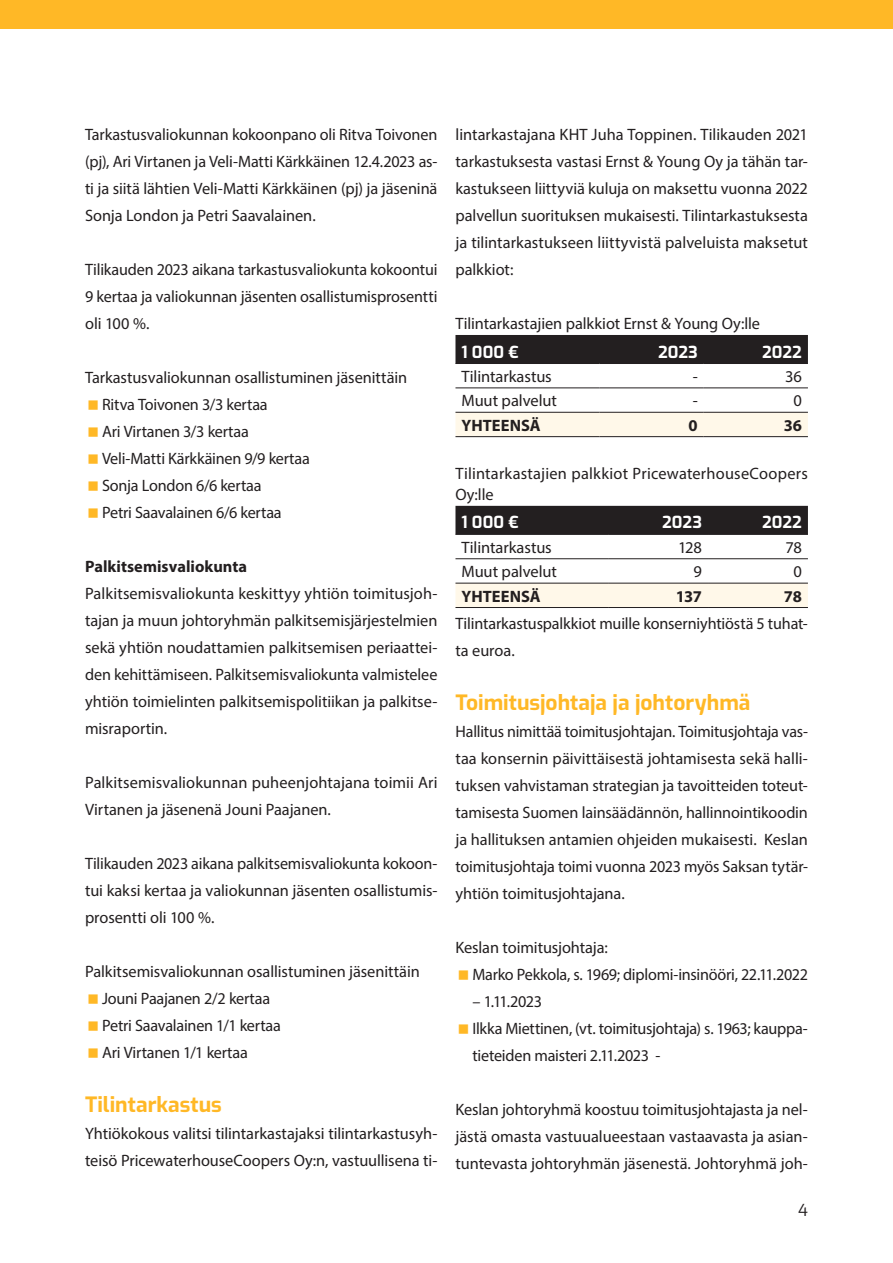
<style>
.page{position:relative;width:893px;height:1263px;background:#fff}
.page>*{position:absolute;margin:0;border:0;box-sizing:border-box;transform-origin:0 0}
.EXO_14_keltainen_väliotsikko{font:700 21px "Exo";color:#ffb826}
.Myriad_11_18{font:16.5px/27px "Myriad Pro";letter-spacing:-.005em;color:#231f20;text-align:justify}
.Myriad_11_14{font:16.5px "Myriad Pro";letter-spacing:-.005em;color:#231f20}
.Myriad_11_18-2{font:16.5px/21px "Myriad Pro";letter-spacing:.015em;color:#231f20}
.EXO_Bold_valkoinen_11_14{font:700 16.5px "Exo";letter-spacing:.005em;color:#fff}
.Myriad_11_14-2{font:700 16.5px "Myriad Pro";letter-spacing:-.005em;color:#231f20}
.Myriad_11_18-3{font:700 16.5px "Myriad Pro";color:#231f20}
.t1{font:16.5px "Exo";color:#231f20}
</style>
<div class="page">
<div style="left:0;top:0;width:893px;height:28px;background:#ffb826"></div>
<div style="left:455px;top:335px;width:353px;height:28px;background:#231f20"></div>
<div style="left:455px;top:413px;width:353px;height:23px;background:#fff8e9"></div>
<hr style="left:455px;top:363px;width:145px;height:1px;background:#231f20">
<hr style="left:600px;top:363px;width:104px;height:1px;background:#231f20">
<hr style="left:704px;top:363px;width:104px;height:1px;background:#231f20">
<hr style="left:455px;top:388px;width:145px;height:1px;background:#231f20">
<hr style="left:600px;top:388px;width:104px;height:1px;background:#231f20">
<hr style="left:704px;top:388px;width:104px;height:1px;background:#231f20">
<hr style="left:455px;top:412px;width:145px;height:1px;background:#231f20">
<hr style="left:600px;top:412px;width:104px;height:1px;background:#231f20">
<hr style="left:704px;top:412px;width:104px;height:1px;background:#231f20">
<hr style="left:455px;top:436px;width:145px;height:1px;background:#231f20">
<hr style="left:600px;top:436px;width:104px;height:1px;background:#231f20">
<hr style="left:704px;top:436px;width:104px;height:1px;background:#231f20">
<div style="left:455px;top:506px;width:353px;height:28px;background:#231f20"></div>
<div style="left:455px;top:584px;width:353px;height:23px;background:#fff8e9"></div>
<hr style="left:455px;top:534px;width:153px;height:1px;background:#231f20">
<hr style="left:608px;top:534px;width:100px;height:1px;background:#231f20">
<hr style="left:708px;top:534px;width:100px;height:1px;background:#231f20">
<hr style="left:455px;top:558px;width:153px;height:1px;background:#231f20">
<hr style="left:608px;top:558px;width:100px;height:1px;background:#231f20">
<hr style="left:708px;top:558px;width:100px;height:1px;background:#231f20">
<hr style="left:455px;top:583px;width:153px;height:1px;background:#231f20">
<hr style="left:608px;top:583px;width:100px;height:1px;background:#231f20">
<hr style="left:708px;top:583px;width:100px;height:1px;background:#231f20">
<hr style="left:455px;top:607px;width:153px;height:1px;background:#231f20">
<hr style="left:608px;top:607px;width:100px;height:1px;background:#231f20">
<hr style="left:708px;top:607px;width:100px;height:1px;background:#231f20">
<p class="Myriad_11_18" style="left:85px;top:121px;width:354px">Tarkastusvaliokunnan kokoonpano oli Ritva Toivonen (pj), Ari Virtanen ja Veli-Matti Kärkkäinen 12.4.2023 as&shy;ti ja siitä lähtien Veli-Matti Kärkkäinen (pj) ja jäseninä Sonja London ja Petri Saavalainen.</p>
<p class="Myriad_11_18" style="left:85px;top:256px;width:354px">Tilikauden 2023 aikana tarkastusvaliokunta kokoontui 9 kertaa ja valiokunnan jäsenten osallistumisprosentti oli 100 %.</p>
<p class="Myriad_11_18" style="left:85px;top:364px;width:324px">Tarkastusvaliokunnan osallistuminen jäsenittäin</p>
<p class="Myriad_11_18" style="left:102px;top:391px;width:167px">Ritva Toivonen 3/3 kertaa</p>
<p class="Myriad_11_18" style="left:102px;top:418px;width:148px">Ari Virtanen 3/3 kertaa</p>
<p class="Myriad_11_18" style="left:102px;top:445px;width:209px">Veli-Matti Kärkkäinen 9/9 kertaa</p>
<p class="Myriad_11_18" style="left:102px;top:472px;width:161px">Sonja London 6/6 kertaa</p>
<p class="Myriad_11_18" style="left:102px;top:499px;width:181px">Petri Saavalainen 6/6 kertaa</p>
<p class="Myriad_11_18-3" style="left:85px;top:556px;width:164px">Palkitsemisvaliokunta</p>
<p class="Myriad_11_18" style="left:85px;top:580px;width:354px">Palkitsemisvaliokunta keskittyy yhtiön toimitusjoh&shy;tajan ja muun johtoryhmän palkitsemisjärjestelmien sekä yhtiön noudattamien palkitsemisen periaattei&shy;den kehittämiseen. Palkitsemisvaliokunta valmistelee yhtiön toimielinten palkitsemispolitiikan ja palkitse&shy;misraportin.</p>
<p class="Myriad_11_18" style="left:85px;top:769px;width:354px">Palkitsemisvaliokunnan puheenjohtajana toimii Ari<br>Virtanen ja jäsenenä Jouni Paajanen.</p>
<p class="Myriad_11_18" style="left:85px;top:850px;width:354px">Tilikauden 2023 aikana palkitsemisvaliokunta kokoon&shy;tui kaksi kertaa ja valiokunnan jäsenten osallistumis&shy;prosentti oli 100 %.</p>
<p class="Myriad_11_18" style="left:85px;top:958px;width:336px">Palkitsemisvaliokunnan osallistuminen jäsenittäin</p>
<p class="Myriad_11_18" style="left:102px;top:985px;width:170px">Jouni Paajanen 2/2 kertaa</p>
<p class="Myriad_11_18" style="left:102px;top:1012px;width:180px">Petri Saavalainen 1/1 kertaa</p>
<p class="Myriad_11_18" style="left:102px;top:1039px;width:147px">Ari Virtanen 1/1 kertaa</p>
<p class="EXO_14_keltainen_väliotsikko" style="left:85px;top:1089px;width:138px">Tilintarkastus</p>
<p class="Myriad_11_18" style="left:85px;top:1120px;width:354px">Yhtiökokous valitsi tilintarkastajaksi tilintarkastusyh&shy;teisö PricewaterhouseCoopers Oy:n, vastuullisena ti-</p>
<p class="Myriad_11_18" style="left:455px;top:121px;width:354px">lintarkastajana KHT Juha Toppinen. Tilikauden 2021 tarkastuksesta vastasi Ernst &amp; Young Oy ja tähän tar&shy;kastukseen liittyviä kuluja on maksettu vuonna 2022 palvellun suorituksen mukaisesti. Tilintarkastuksesta ja tilintarkastukseen liittyvistä palveluista maksetut palkkiot:</p>
<p class="Myriad_11_18" style="left:455px;top:310px;width:306px">Tilintarkastajien palkkiot Ernst &amp; Young Oy:lle</p>
<p class="EXO_Bold_valkoinen_11_14" style="left:461px;top:340px;width:59px">1 000 €</p>
<p class="EXO_Bold_valkoinen_11_14" style="left:658px;top:340px;width:41px">2023</p>
<p class="EXO_Bold_valkoinen_11_14" style="left:762px;top:340px;width:41px">2022</p>
<p class="Myriad_11_14" style="left:461px;top:366px;width:92px">Tilintarkastus</p>
<p class="Myriad_11_14" style="left:693px;top:366px;width:7px">-</p>
<p class="Myriad_11_14" style="left:785px;top:366px;width:18px">36</p>
<p class="Myriad_11_14" style="left:461px;top:391px;width:97px">Muut palvelut</p>
<p class="Myriad_11_14" style="left:693px;top:391px;width:7px">-</p>
<p class="Myriad_11_14" style="left:793px;top:391px;width:10px">0</p>
<p class="Myriad_11_14-2" style="left:461px;top:414px;width:81px">YHTEENSÄ</p>
<p class="Myriad_11_14-2" style="left:689px;top:414px;width:11px">0</p>
<p class="Myriad_11_14-2" style="left:784px;top:414px;width:20px">36</p>
<p class="Myriad_11_18-2" style="left:455px;top:462px;width:354px">Tilintarkastajien palkkiot PricewaterhouseCoopers<br>Oy:lle</p>
<p class="EXO_Bold_valkoinen_11_14" style="left:461px;top:510px;width:59px">1 000 €</p>
<p class="EXO_Bold_valkoinen_11_14" style="left:662px;top:510px;width:41px">2023</p>
<p class="EXO_Bold_valkoinen_11_14" style="left:762px;top:510px;width:41px">2022</p>
<p class="Myriad_11_14" style="left:461px;top:537px;width:92px">Tilintarkastus</p>
<p class="Myriad_11_14" style="left:678px;top:537px;width:25px">128</p>
<p class="Myriad_11_14" style="left:785px;top:537px;width:18px">78</p>
<p class="Myriad_11_14" style="left:461px;top:561px;width:97px">Muut palvelut</p>
<p class="Myriad_11_14" style="left:693px;top:561px;width:10px">9</p>
<p class="Myriad_11_14" style="left:793px;top:561px;width:10px">0</p>
<p class="Myriad_11_14-2" style="left:461px;top:585px;width:81px">YHTEENSÄ</p>
<p class="Myriad_11_14-2" style="left:676px;top:585px;width:28px">137</p>
<p class="Myriad_11_14-2" style="left:784px;top:585px;width:20px">78</p>
<p class="Myriad_11_18" style="left:455px;top:609px;width:354px">Tilintarkastuspalkkiot muille konserniyhtiöstä 5 tuhat&shy;ta euroa.</p>
<p class="EXO_14_keltainen_väliotsikko" style="left:455px;top:687px;width:296px">Toimitusjohtaja ja johtoryhmä</p>
<p class="Myriad_11_18" style="left:455px;top:717px;width:354px">Hallitus nimittää toimitusjohtajan. Toimitusjohtaja vas&shy;taa konsernin päivittäisestä johtamisesta sekä halli&shy;tuksen vahvistaman strategian ja tavoitteiden toteut&shy;tamisesta Suomen lainsäädännön, hallinnointikoodin ja hallituksen antamien ohjeiden mukaisesti. Keslan toimitusjohtaja toimi vuonna 2023 myös Saksan tytär&shy;yhtiön toimitusjohtajana.</p>
<p class="Myriad_11_18" style="left:455px;top:933px;width:154px">Keslan toimitusjohtaja:</p>
<p class="Myriad_11_18" style="left:472px;top:960px;width:337px">Marko Pekkola, s. 1969; diplomi-insinööri, 22.11.2022</p>
<p class="Myriad_11_18" style="left:472px;top:987px;width:71px">– 1.11.2023</p>
<p class="Myriad_11_18" style="left:472px;top:1014px;width:337px">Ilkka Miettinen, (vt. toimitusjohtaja) s. 1963; kauppa&shy;tieteiden maisteri 2.11.2023 -</p>
<p class="Myriad_11_18" style="left:455px;top:1095px;width:354px">Keslan johtoryhmä koostuu toimitusjohtajasta ja nel&shy;jästä omasta vastuualueestaan vastaavasta ja asian&shy;tuntevasta johtoryhmän jäsenestä. Johtoryhmä joh-</p>
<p class="t1" style="left:798px;top:1198px;width:11px">4</p>
</div>
